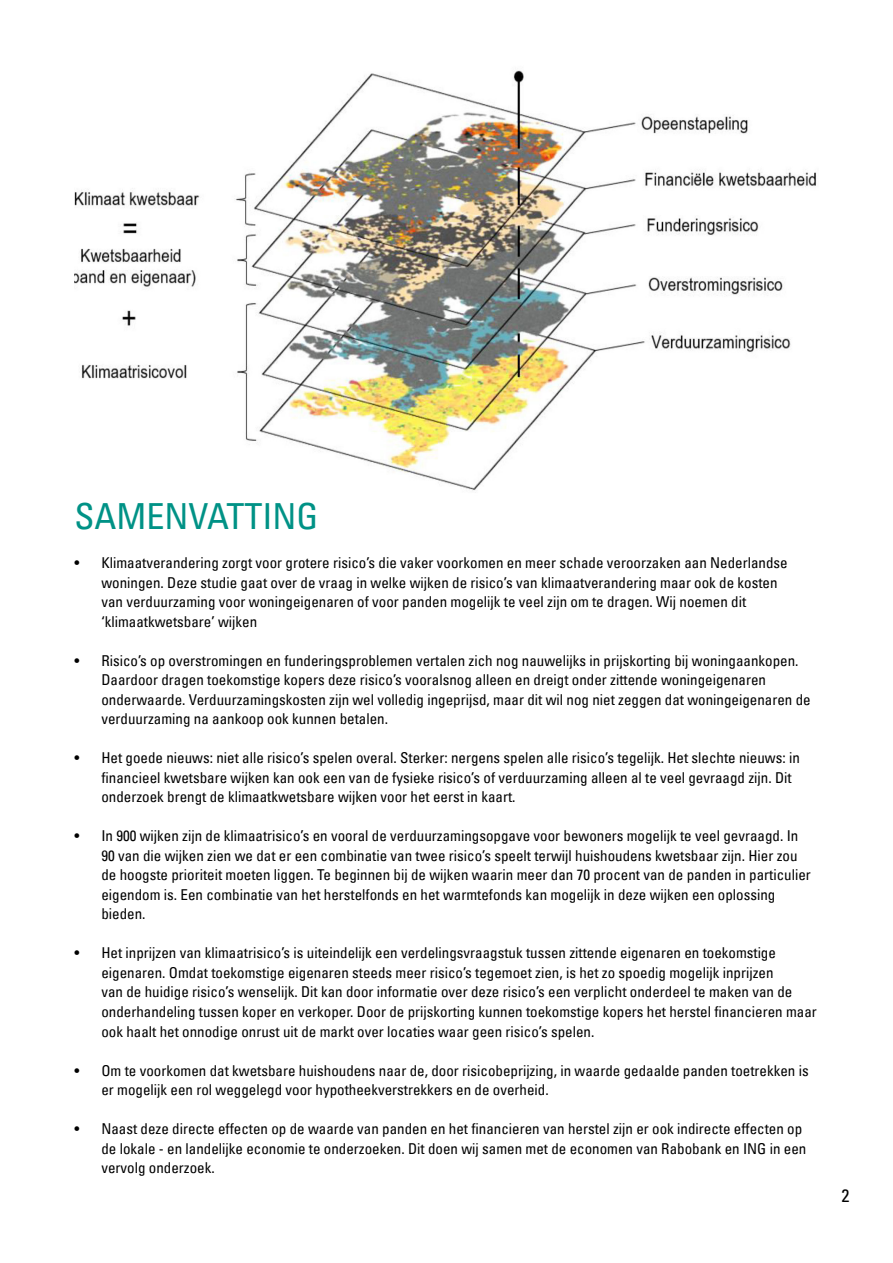
<style>
.page{position:relative;width:893px;height:1263px;background:#fff}
.page>*{position:absolute;margin:0;border:0;box-sizing:border-box;transform-origin:0 0}
.t1{font:condensed 36px "Univers LT";color:#009286}
.t2{font:condensed 18px "Univers LT";color:#000}
.t3{font:condensed 15px/19.5px "Univers LT";color:#000}
</style>
<div class="page">
<img style="left:74px;top:70px;width:742px;height:421px">
<h1 class="t1" style="left:74px;top:494px;width:246px">SAMENVATTING</h1>
<p class="t3" style="left:101px;top:553px;width:688px;text-indent:-27px">• Klimaatverandering zorgt voor grotere risico’s die vaker voorkomen en meer schade veroorzaken aan Nederlandse woningen. Deze studie gaat over de vraag in welke wijken de risico’s van klimaatverandering maar ook de kosten van verduurzaming voor woningeigenaren of voor panden mogelijk te veel zijn om te dragen. Wij noemen dit ‘klimaatkwetsbare’ wijken</p>
<p class="t3" style="left:101px;top:651px;width:711px;text-indent:-27px">• Risico’s op overstromingen en funderingsproblemen vertalen zich nog nauwelijks in prijskorting bij woningaankopen.<br>Daardoor dragen toekomstige kopers deze risico’s vooralsnog alleen en dreigt onder zittende woningeigenaren onderwaarde. Verduurzamingskosten zijn wel volledig ingeprijsd, maar dit wil nog niet zeggen dat woningeigenaren de verduurzaming na aankoop ook kunnen betalen.</p>
<p class="t3" style="left:101px;top:748px;width:700px;text-indent:-27px">• Het goede nieuws: niet alle risico’s spelen overal. Sterker: nergens spelen alle risico’s tegelijk. Het slechte nieuws: in financieel kwetsbare wijken kan ook een van de fysieke risico’s of verduurzaming alleen al te veel gevraagd zijn. Dit onderzoek brengt de klimaatkwetsbare wijken voor het eerst in kaart.</p>
<p class="t3" style="left:101px;top:826px;width:711px;text-indent:-27px">• In 900 wijken zijn de klimaatrisico’s en vooral de verduurzamingsopgave voor bewoners mogelijk te veel gevraagd. In 90 van die wijken zien we dat er een combinatie van twee risico’s speelt terwijl huishoudens kwetsbaar zijn. Hier zou de hoogste prioriteit moeten liggen. Te beginnen bij de wijken waarin meer dan 70 procent van de panden in particulier eigendom is. Een combinatie van het herstelfonds en het warmtefonds kan mogelijk in deze wijken een oplossing bieden.</p>
<p class="t3" style="left:101px;top:943px;width:717px;text-indent:-27px">• Het inprijzen van klimaatrisico’s is uiteindelijk een verdelingsvraagstuk tussen zittende eigenaren en toekomstige eigenaren. Omdat toekomstige eigenaren steeds meer risico’s tegemoet zien, is het zo spoedig mogelijk inprijzen<br>van de huidige risico’s wenselijk. Dit kan door informatie over deze risico’s een verplicht onderdeel te maken van de onderhandeling tussen koper en verkoper. Door de prijskorting kunnen toekomstige kopers het herstel financieren maar ook haalt het onnodige onrust uit de markt over locaties waar geen risico’s spelen.</p>
<p class="t3" style="left:101px;top:1060px;width:709px;text-indent:-27px">• Om te voorkomen dat kwetsbare huishoudens naar de, door risicobeprijzing, in waarde gedaalde panden toetrekken is er mogelijk een rol weggelegd voor hypotheekverstrekkers en de overheid.</p>
<p class="t3" style="left:101px;top:1119px;width:706px;text-indent:-27px">• Naast deze directe effecten op de waarde van panden en het financieren van herstel zijn er ook indirecte effecten op de lokale - en landelijke economie te onderzoeken. Dit doen wij samen met de economen van Rabobank en ING in een vervolg onderzoek.</p>
<p class="t2" style="left:842px;top:1184px;width:9px">2</p>
</div>
